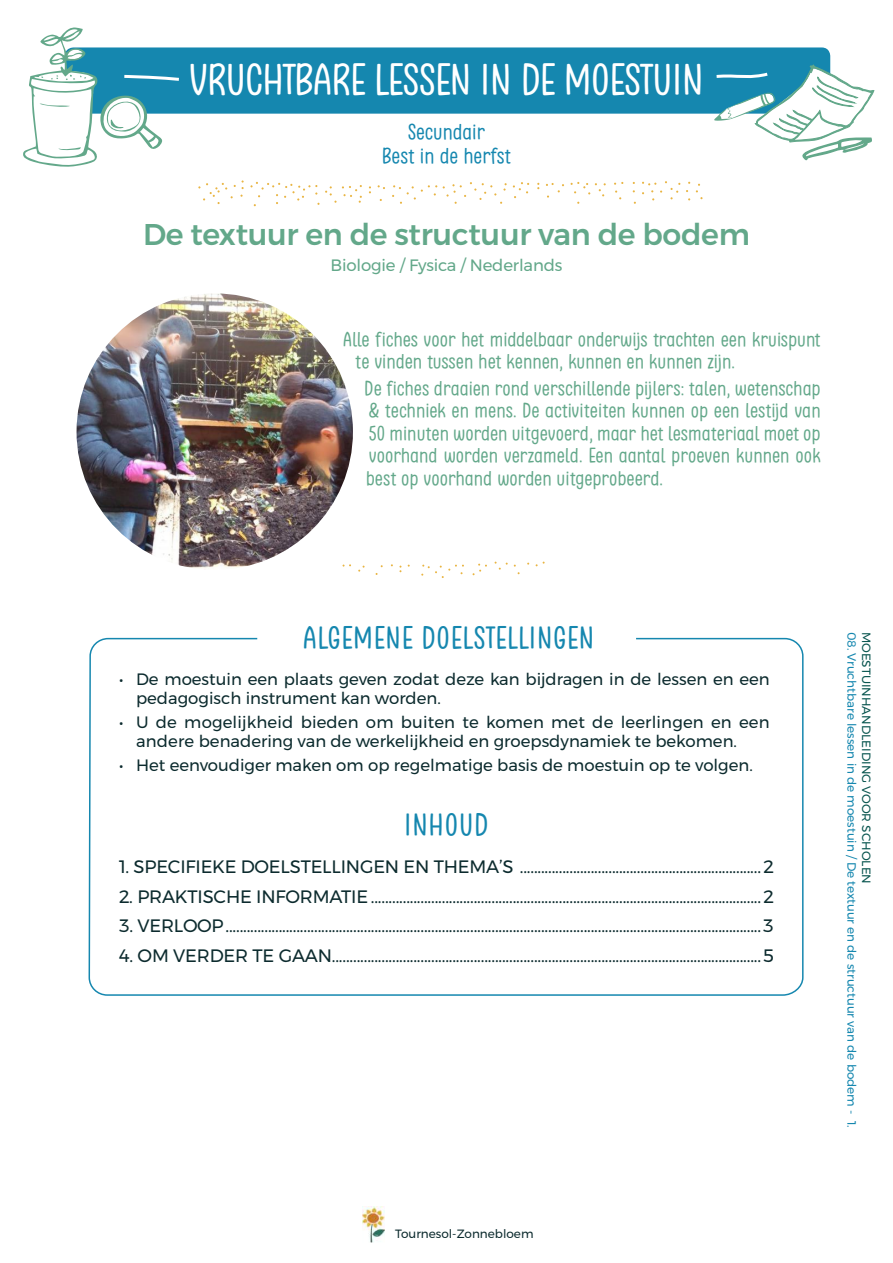
<style>
.page{position:relative;width:893px;height:1263px;background:#fff}
.page>*{position:absolute;margin:0;border:0;box-sizing:border-box;transform-origin:0 0}
.t1{font:42px "Clambake October Six";letter-spacing:-.02em;color:#fff}
.t2{font:500 30px "Montserrat";letter-spacing:-.01em;color:#63a88a}
.t3{font:30px "Clambake October Six";letter-spacing:.02em;color:#1587af}
.t4{font:21px/24px "Clambake October Six";color:#1587af;text-align:center}
.t5{font:19.5px/22.5px "Clambake October Six";color:#63a88a}
.t6{font:18px "Montserrat";letter-spacing:-.01em;color:#0c2b2e}
.t7{font:16.5px/19.5px "Montserrat";color:#0c2b2e}
.t8{font:16.5px "Montserrat";letter-spacing:-.01em;color:#63a88a}
.t9{font:12px "Montserrat";color:#1587af}
.t10{font:12px "Montserrat";color:#0a5650}
.t11{font:12px "Montserrat";color:#0c2b2e}
</style>
<div class="page">
<div style="left:65px;top:47px;width:765px;height:67px;background:#1587af;border-radius:9px"></div>
<svg style="left:88px;top:637px;width:716px;height:359px"></svg>
<svg style="left:571px;top:182px;width:35px;height:14px"></svg>
<svg style="left:642px;top:181px;width:38px;height:19px"></svg>
<svg style="left:696px;top:184px;width:7px;height:15px"></svg>
<svg style="left:614px;top:182px;width:9px;height:17px"></svg>
<svg style="left:546px;top:183px;width:18px;height:15px"></svg>
<svg style="left:513px;top:182px;width:16px;height:16px"></svg>
<svg style="left:250px;top:182px;width:112px;height:24px"></svg>
<svg style="left:198px;top:180px;width:46px;height:24px"></svg>
<svg style="left:392px;top:185px;width:45px;height:19px"></svg>
<svg style="left:443px;top:182px;width:64px;height:22px"></svg>
<svg style="left:495px;top:562px;width:13px;height:8px"></svg>
<svg style="left:358px;top:566px;width:7px;height:6px"></svg>
<svg style="left:473px;top:564px;width:14px;height:11px"></svg>
<svg style="left:421px;top:565px;width:43px;height:13px"></svg>
<img style="left:363px;top:1206px;width:22px;height:36px">
<svg style="left:713px;top:65px;width:162px;height:96px"></svg>
<svg style="left:23px;top:27px;width:159px;height:140px"></svg>
<img style="left:77px;top:293px;width:276px;height:277px;border-radius:138px">
<h1 class="t1" style="left:189px;top:55px;width:516px">VRUCHTBARE LESSEN IN DE MOESTUIN</h1>
<p class="t4" style="left:382px;top:120px;width:131px">Secundair<br>Best in de herfst</p>
<h2 class="t2" style="left:143px;top:211px;width:608px">De textuur en de structuur van de bodem</h2>
<p class="t8" style="left:331px;top:252px;width:233px">Biologie / Fysica / Nederlands</p>
<p class="t5" style="left:355px;top:328px;width:467px;text-indent:-12px">Alle fiches voor het middelbaar onderwijs trachten een kruispunt te vinden tussen het kennen, kunnen en kunnen zijn.</p>
<p class="t5" style="left:364px;top:377px;width:458px;text-align:justify">De fiches draaien rond verschillende pijlers: talen, wetenschap &amp; techniek en mens. De activiteiten kunnen op een lestijd van 50 minuten worden uitgevoerd, maar het lesmateriaal moet op voorhand worden verzameld. Een aantal proeven kunnen ook best op voorhand worden uitgeprobeerd.</p>
<h2 class="t3" style="left:303px;top:620px;width:293px">ALGEMENE DOELSTELLINGEN</h2>
<p class="t7" style="left:136px;top:669px;width:635px;text-indent:-17px">• De moestuin een plaats geven zodat deze kan bijdragen in de lessen en een pedagogisch instrument kan worden.</p>
<p class="t7" style="left:136px;top:712px;width:635px;text-indent:-17px">• U de mogelijkheid bieden om buiten te komen met de leerlingen en een andere benadering van de werkelijkheid en groepsdynamiek te bekomen.</p>
<p class="t7" style="left:119px;top:755px;width:635px">• Het eenvoudiger maken om op regelmatige basis de moestuin op te volgen.</p>
<h2 class="t3" style="left:404px;top:807px;width:86px">INHOUD</h2>
<p class="t6" style="left:119px;top:853px;width:656px">1. SPECIFIEKE DOELSTELLINGEN EN THEMA’S ....................................................................2</p>
<p class="t6" style="left:119px;top:882px;width:656px">2. PRAKTISCHE INFORMATIE ..............................................................................................................2</p>
<p class="t6" style="left:119px;top:912px;width:656px">3. VERLOOP.......................................................................................................................................................3</p>
<p class="t6" style="left:119px;top:941px;width:656px">4. OM VERDER TE GAAN.........................................................................................................................5</p>
<p class="t11" style="left:395px;top:1225px;width:140px">Tournesol-Zonnebloem</p>
<p class="t9" style="left:861px;top:631px;width:498px;rotate:90deg">08. Vruchtbare lessen in de moestuin / De textuur en de structuur van de bodem - 1.</p>
<p class="t10" style="left:876px;top:631px;width:254px;rotate:90deg">MOESTUINHANDLEIDING VOOR SCHOLEN</p>
</div>
